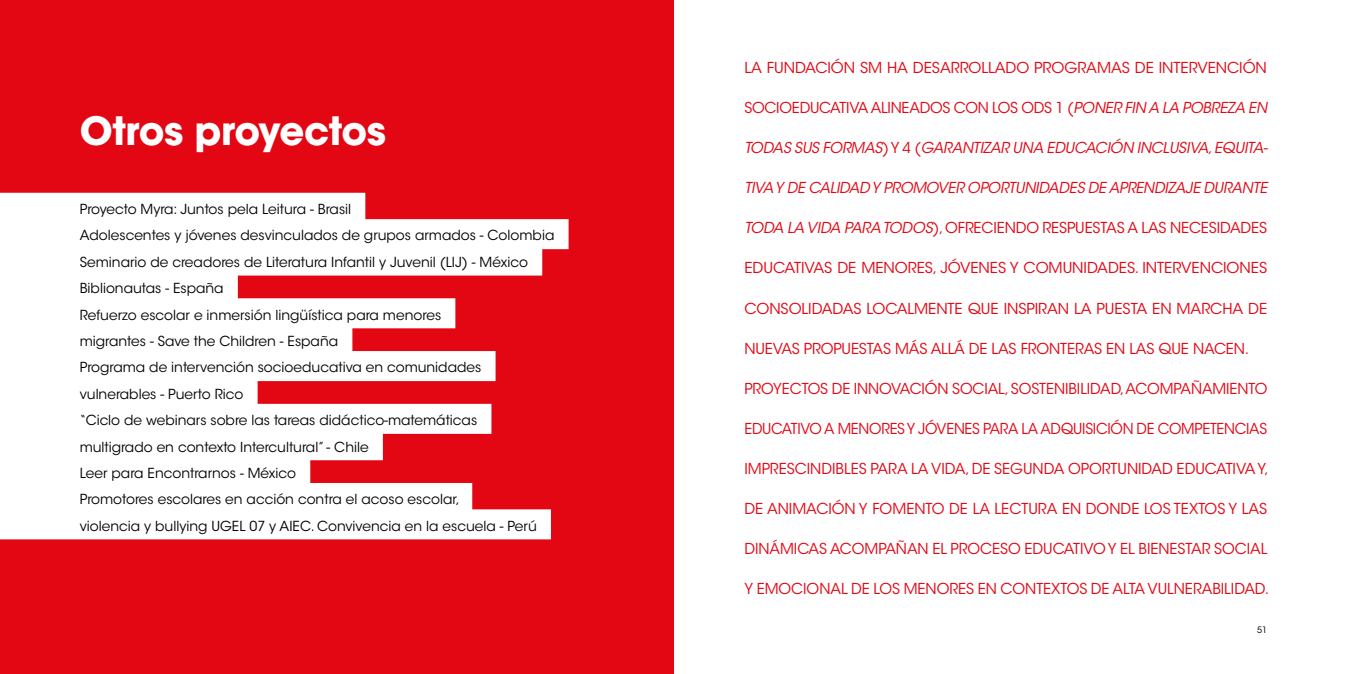
<style>
.page{position:relative;width:1347px;height:674px;background:#fff}
.page>*{position:absolute;margin:0;border:0;box-sizing:border-box;transform-origin:0 0}
.t1{font:700 38.75px "ITC Avant Garde Std";letter-spacing:-.01em;color:#fff}
.t2{font:15px "ITC Avant Garde Std";letter-spacing:-.005em;color:#e30613}
.t3{font:italic 15px "ITC Avant Garde Std";color:#e30613}
.t4{font:13.75px/26.4px "ITC Avant Garde Std";color:#000}
.t5{font:8.75px "ITC Avant Garde Std";color:#000}
.s1{font-style:italic}
.s2{font-style:normal}
</style>
<div class="page">
<div style="left:0;top:0;width:673px;height:673px;background:#e30613"></div>
<div style="left:0;top:193px;width:365px;height:30px;background:#fff"></div>
<div style="left:0;top:219px;width:568px;height:30px;background:#fff"></div>
<div style="left:0;top:245px;width:542px;height:30px;background:#fff"></div>
<div style="left:0;top:272px;width:238px;height:30px;background:#fff"></div>
<div style="left:0;top:298px;width:455px;height:30px;background:#fff"></div>
<div style="left:0;top:324px;width:352px;height:30px;background:#fff"></div>
<div style="left:0;top:351px;width:495px;height:30px;background:#fff"></div>
<div style="left:0;top:377px;width:258px;height:30px;background:#fff"></div>
<div style="left:0;top:403px;width:491px;height:30px;background:#fff"></div>
<div style="left:0;top:430px;width:383px;height:30px;background:#fff"></div>
<div style="left:0;top:456px;width:310px;height:30px;background:#fff"></div>
<div style="left:0;top:482px;width:472px;height:30px;background:#fff"></div>
<div style="left:0;top:509px;width:551px;height:30px;background:#fff"></div>
<h1 class="t1" style="left:80px;top:106px;width:308px">Otros proyectos</h1>
<p class="t4" style="left:80px;top:196px;width:476px">Proyecto Myra: Juntos pela Leitura - Brasil<br>Adolescentes y jóvenes desvinculados de grupos armados - Colombia Seminario de creadores de Literatura Infantil y Juvenil (LIJ) - México Biblionautas - España<br>Refuerzo escolar e inmersión lingüística para menores<br>migrantes - Save the Children - España<br>Programa de intervención socioeducativa en comunidades vulnerables - Puerto Rico<br>“Ciclo de webinars sobre las tareas didáctico-matemáticas<br>multigrado en contexto Intercultural” - Chile<br>Leer para Encontrarnos - México<br>Promotores escolares en acción contra el acoso escolar,<br>violencia y bullying UGEL 07 y AIEC. Convivencia en la escuela - Perú</p>
<p class="t2" style="left:744px;top:59px;width:524px">LA FUNDACIÓN SM HA DESARROLLADO PROGRAMAS DE INTERVENCIÓN</p>
<p class="t2" style="left:744px;top:99px;width:527px">SOCIOEDUCATIVA ALINEADOS CON LOS ODS 1 (<span class="s1">PONER FIN A LA POBREZA EN</span></p>
<p class="t3" style="left:744px;top:139px;width:527px">TODAS SUS FORMAS<span class="s2">) Y 4 (</span> GARANTIZAR UNA EDUCACIÓN INCLUSIVA,EQUITA-</p>
<p class="t3" style="left:744px;top:179px;width:528px">TIVA Y DE CALIDAD Y PROMOVER OPORTUNIDADES DE APRENDIZAJE DURANTE</p>
<p class="t2" style="left:744px;top:219px;width:524px"><span class="s1">TODA LA VIDA PARA TODOS</span>), OFRECIENDO RESPUESTAS A LAS NECESIDADES</p>
<p class="t2" style="left:744px;top:259px;width:524px">EDUCATIVAS DE MENORES, JÓVENES Y COMUNIDADES. INTERVENCIONES</p>
<p class="t2" style="left:744px;top:299px;width:524px">CONSOLIDADAS LOCALMENTE QUE INSPIRAN LA PUESTA EN MARCHA DE</p>
<p class="t2" style="left:744px;top:339px;width:506px">NUEVAS PROPUESTAS MÁS ALLÁ DE LAS FRONTERAS EN LAS QUE NACEN.</p>
<p class="t2" style="left:744px;top:379px;width:524px">PROYECTOS DE INNOVACIÓN SOCIAL, SOSTENIBILIDAD, ACOMPAÑAMIENTO</p>
<p class="t2" style="left:744px;top:419px;width:524px">EDUCATIVO A MENORES Y JÓVENES PARA LA ADQUISICIÓN DE COMPETENCIAS</p>
<p class="t2" style="left:744px;top:459px;width:526px">IMPRESCINDIBLES PARA LA VIDA, DE SEGUNDA OPORTUNIDAD EDUCATIVA Y,</p>
<p class="t2" style="left:744px;top:499px;width:524px">DE ANIMACIÓN Y FOMENTO DE LA LECTURA EN DONDE LOS TEXTOS Y LAS</p>
<p class="t2" style="left:744px;top:539px;width:524px">DINÁMICAS ACOMPAÑAN EL PROCESO EDUCATIVO Y EL BIENESTAR SOCIAL</p>
<p class="t2" style="left:744px;top:579px;width:526px">Y EMOCIONAL DE LOS MENORES EN CONTEXTOS DE ALTA VULNERABILIDAD.</p>
<p class="t5" style="left:1257px;top:624px;width:12px">51</p>
</div>
